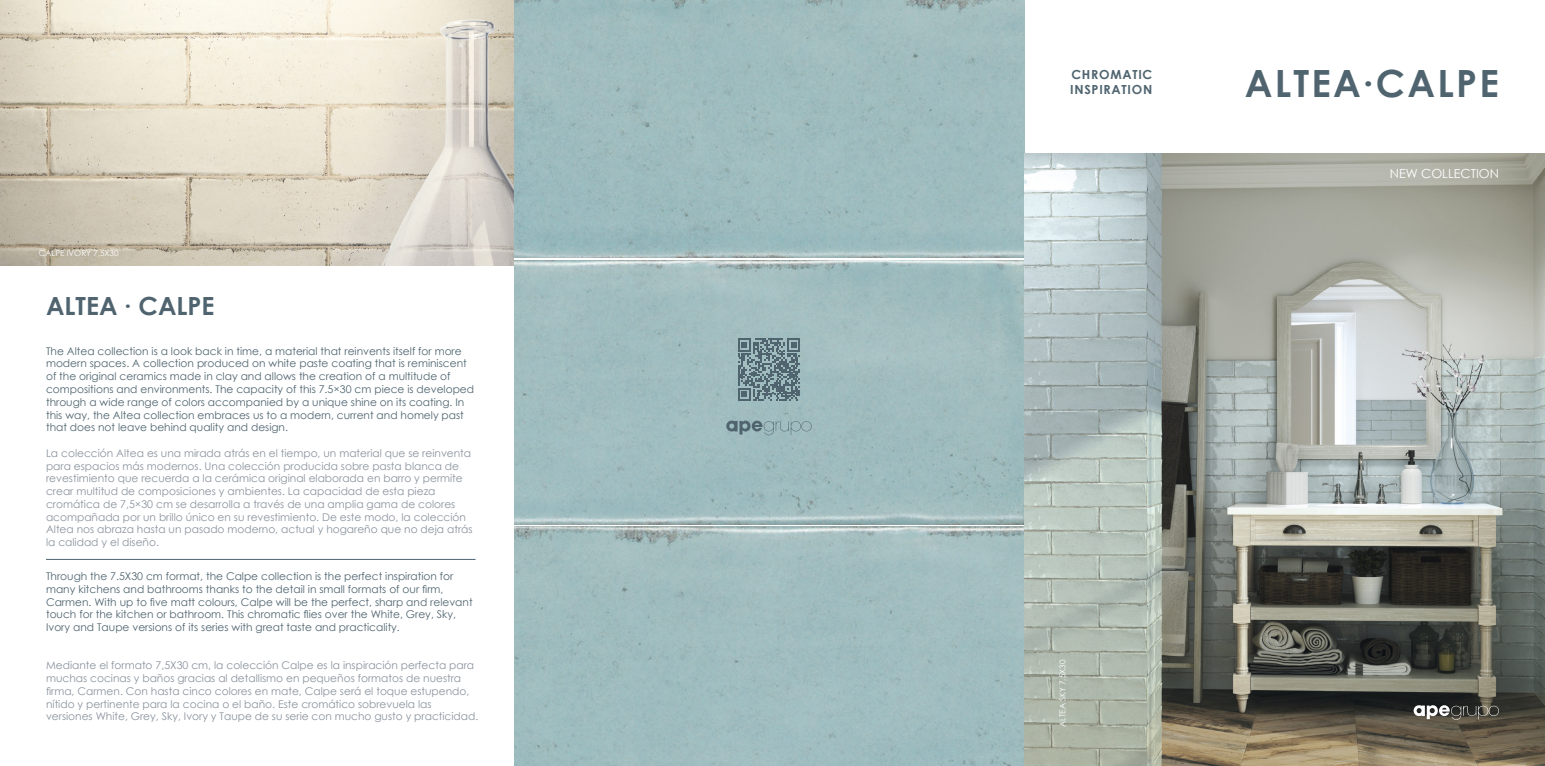
<style>
.page{position:relative;width:1545px;height:766px;background:#fff}
.page>*{position:absolute;margin:0;border:0;box-sizing:border-box;transform-origin:0 0}
.t1{font:700 37.5px "Century Gothic";letter-spacing:.06em;color:#4f646f}
.t2{font:700 25px "Century Gothic";color:#4f646f}
.t3{font:700 12.5px/15px "Century Gothic";letter-spacing:.06em;color:#4f646f}
.t4{font:12.5px "Century Gothic";color:#fff}
.t5{font:10.62px/12.8px "Century Gothic";color:#8a939d}
.t6{font:10.62px/12.8px "Century Gothic";color:#4f646f}
.t7{font:8.12px "Century Gothic";color:#fff}
</style>
<div class="page">
<img style="left:514px;top:0;width:510px;height:258px">
<img style="left:514px;top:260px;width:510px;height:264px">
<div style="left:514px;top:526px;width:510px;height:239px;background:#a0bdbf"></div>
<img style="left:1024px;top:153px;width:521px;height:612px">
<svg style="left:1414px;top:705px;width:85px;height:14px"></svg>
<img style="left:0;top:0;width:514px;height:266px">
<svg style="left:738px;top:338px;width:62px;height:63px;background:#708890"></svg>
<svg style="left:726px;top:420px;width:86px;height:15px"></svg>
<hr style="left:46px;top:559px;width:430px;height:1px;background:#4f646f">
<p class="t7" style="left:39px;top:247px;width:81px">CALPE IVORY 7,5X30</p>
<h2 class="t2" style="left:46px;top:286px;width:170px">ALTEA ∙ CALPE</h2>
<p class="t6" style="left:46px;top:344px;width:430px">The Altea collection is a look back in time, a material that reinvents itself for more modern spaces. A collection produced on white paste coating that is reminiscent of the original ceramics made in clay and allows the creation of a multitude of compositions and environments. The capacity of this 7.5×30 cm piece is developed through a wide range of colors accompanied by a unique shine on its coating. In this way, the Altea collection embraces us to a modern, current and homely past that does not leave behind quality and design.</p>
<p class="t5" style="left:46px;top:446px;width:428px">La colección Altea es una mirada atrás en el tiempo, un material que se reinventa para espacios más modernos. Una colección producida sobre pasta blanca de revestimiento que recuerda a la cerámica original elaborada en barro y permite crear multitud de composiciones y ambientes. La capacidad de esta pieza cromática de 7,5×30 cm se desarrolla a través de una amplia gama de colores acompañada por un brillo único en su revestimiento. De este modo, la colección Altea nos abraza hasta un pasado moderno, actual y hogareño que no deja atrás la calidad y el diseño.</p>
<p class="t6" style="left:46px;top:569px;width:428px">Through the 7.5X30 cm format, the Calpe collection is the perfect inspiration for many kitchens and bathrooms thanks to the detail in small formats of our firm, Carmen. With up to five matt colours, Calpe will be the perfect, sharp and relevant touch for the kitchen or bathroom. This chromatic flies over the White, Grey, Sky, Ivory and Taupe versions of its series with great taste and practicality.</p>
<p class="t5" style="left:46px;top:658px;width:434px">Mediante el formato 7,5X30 cm, la colección Calpe es la inspiración perfecta para muchas cocinas y baños gracias al detallismo en pequeños formatos de nuestra firma, Carmen. Con hasta cinco colores en mate, Calpe será el toque estupendo, nítido y pertinente para la cocina o el baño. Este cromático sobrevuela las versiones White, Grey, Sky, Ivory y Taupe de su serie con mucho gusto y practicidad.</p>
<p class="t3" style="left:1070px;top:67px;width:84px">CHROMATIC<br>INSPIRATION</p>
<h1 class="t1" style="left:1245px;top:54px;width:256px">ALTEA∙CALPE</h1>
<p class="t4" style="left:1390px;top:165px;width:111px">NEW COLLECTION</p>
<p class="t7" style="left:1057px;top:726px;width:68px;rotate:-90deg">ALTEA SKY 7,5X30</p>
</div>
